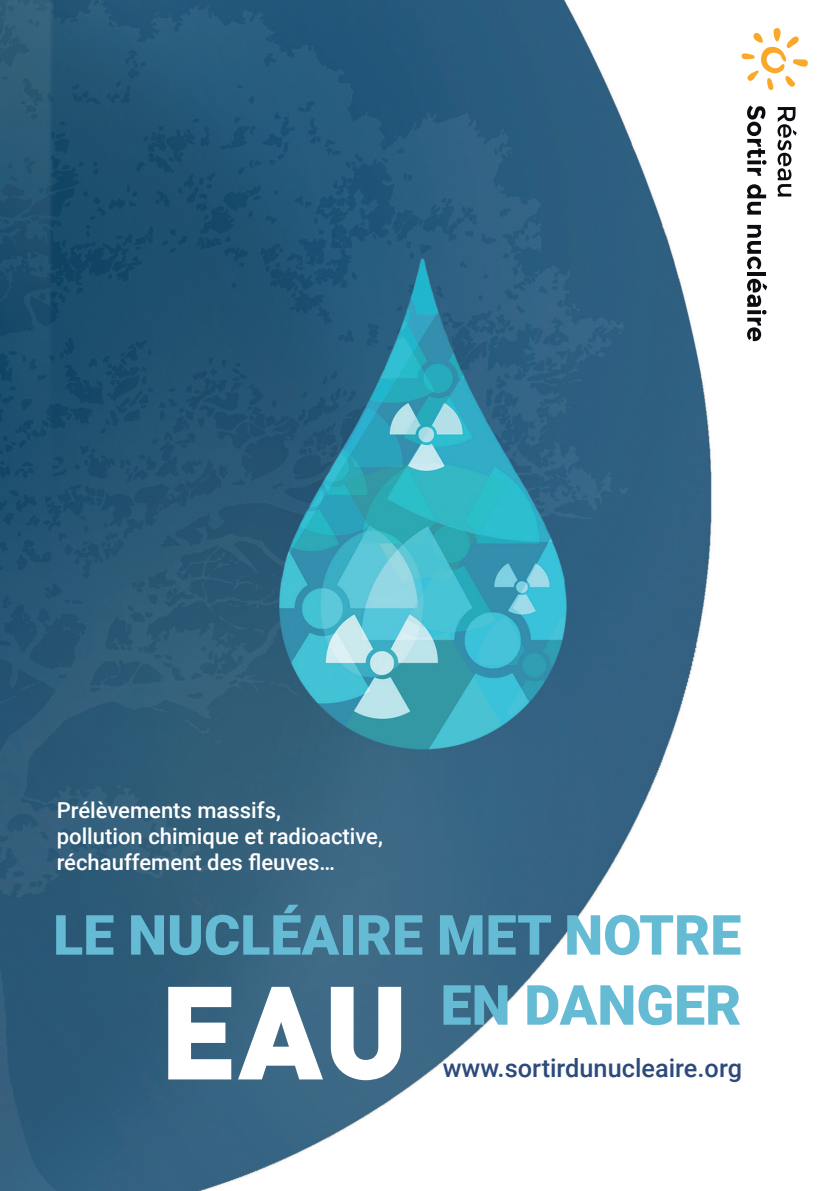
<style>
.page{position:relative;width:840px;height:1191px;background:#fff}
.page>*{position:absolute;margin:0;border:0;box-sizing:border-box;transform-origin:0 0}
.t1{font:900 130px "DIN Alternate";color:#fff}
.t2{font:900 55.4px/70px "Roboto";color:#66bbd4;text-align:right}
.t3{font:500 25.2px "Roboto";color:#2d4a7c}
.t4{font:500 22px/26.4px "Roboto";color:#fff}
</style>
<div class="page">
<img style="left:0;top:0;width:712px;height:1191px">
<svg style="left:741px;top:28px;width:66px;height:62px"></svg>
<svg style="left:777px;top:107px;width:19px;height:89px"></svg>
<svg style="left:747px;top:105px;width:19px;height:71px"></svg>
<svg style="left:747px;top:184px;width:18px;height:31px"></svg>
<svg style="left:747px;top:225px;width:13px;height:45px"></svg>
<hr style="left:746px;top:272px;width:19px;height:4px;background:#0e0b10">
<svg style="left:747px;top:279px;width:19px;height:62px"></svg>
<p class="t4" style="left:57px;top:795px;width:327px">Prélèvements massifs,<br>pollution chimique et radioactive, réchauffement des fleuves…</p>
<h2 class="t2" style="left:53px;top:898px;width:689px">LE NUCLÉAIRE MET NOTRE<br>EN DANGER</h2>
<h1 class="t1" style="left:159px;top:945px;width:251px">EAU</h1>
<p class="t3" style="left:442px;top:1050px;width:300px">www.sortirdunucleaire.org</p>
</div>
